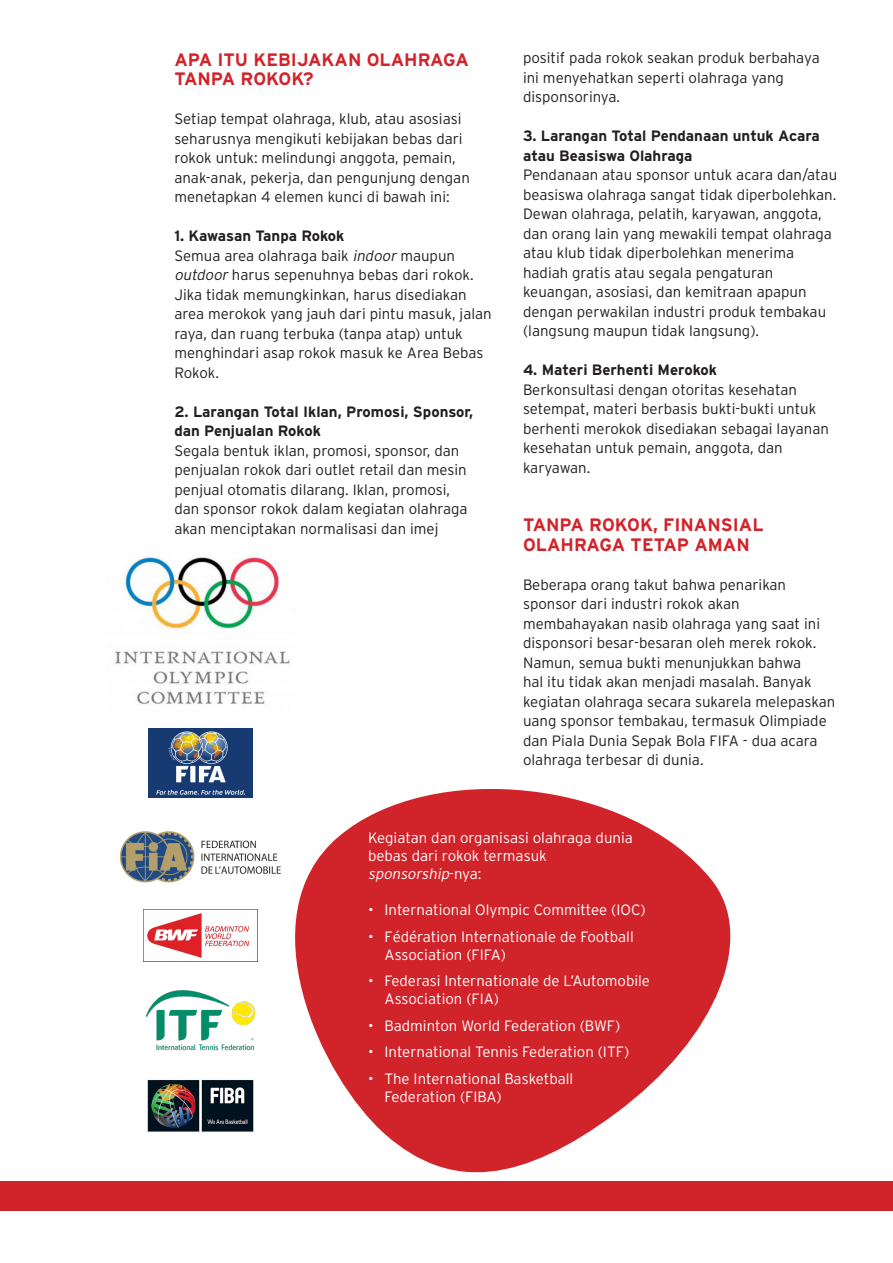
<style>
.page{position:relative;width:893px;height:1263px;background:#fff}
.page>*{position:absolute;margin:0;border:0;box-sizing:border-box;transform-origin:0 0}
.t1{font:700 18px/19.5px "Interstate";color:#d1232a}
.t2{font:300 15px/19.5px "Interstate";color:#231f20}
.t3{font:300 15px/18px "Interstate";color:#fff}
.t4{font:700 15px/19.5px "Interstate";color:#231f20}
.t5{font:italic 300 15px "Interstate";color:#fff}
.s1{font-style:italic}
.s2{font-style:normal}
</style>
<div class="page">
<div style="left:0;top:1181px;width:893px;height:29px;background:#d1232a"></div>
<svg style="left:246px;top:758px;width:485px;height:415px;fill:#d1232a"></svg>
<img style="left:115px;top:555px;width:175px;height:149px">
<img style="left:149px;top:729px;width:103px;height:69px">
<img style="left:119px;top:828px;width:165px;height:57px">
<img style="left:143px;top:910px;width:115px;height:52px">
<img style="left:146px;top:989px;width:110px;height:62px">
<img style="left:147px;top:1078px;width:108px;height:56px">
<p class="t1" style="left:174px;top:49px;width:296px">APA ITU KEBIJAKAN OLAHRAGA<br>TANPA ROKOK?</p>
<p class="t2" style="left:174px;top:109px;width:297px">Setiap tempat olahraga, klub, atau asosiasi seharusnya mengikuti kebijakan bebas dari rokok untuk: melindungi anggota, pemain, anak-anak, pekerja, dan pengunjung dengan menetapkan 4 elemen kunci di bawah ini:</p>
<p class="t4" style="left:174px;top:226px;width:172px">1. Kawasan Tanpa Rokok</p>
<p class="t2" style="left:174px;top:245px;width:319px">Semua area olahraga baik <span class="s1">indoor</span> maupun <span class="s1">outdoor</span> harus sepenuhnya bebas dari rokok.<br>Jika tidak memungkinkan, harus disediakan area merokok yang jauh dari pintu masuk, jalan raya, dan ruang terbuka (tanpa atap) untuk menghindari asap rokok masuk ke Area Bebas Rokok.</p>
<p class="t4" style="left:174px;top:401px;width:300px">2. Larangan Total Iklan, Promosi, Sponsor, dan Penjualan Rokok</p>
<p class="t2" style="left:174px;top:440px;width:295px">Segala bentuk iklan, promosi, sponsor, dan penjualan rokok dari outlet retail dan mesin penjual otomatis dilarang. Iklan, promosi, dan sponsor rokok dalam kegiatan olahraga akan menciptakan normalisasi dan imej</p>
<p class="t2" style="left:523px;top:48px;width:298px">positif pada rokok seakan produk berbahaya ini menyehatkan seperti olahraga yang disponsorinya.</p>
<p class="t4" style="left:523px;top:126px;width:298px">3. Larangan Total Pendanaan untuk Acara atau Beasiswa Olahraga</p>
<p class="t2" style="left:523px;top:165px;width:316px">Pendanaan atau sponsor untuk acara dan/atau beasiswa olahraga sangat tidak diperbolehkan.<br>Dewan olahraga, pelatih, karyawan, anggota, dan orang lain yang mewakili tempat olahraga atau klub tidak diperbolehkan menerima hadiah gratis atau segala pengaturan keuangan, asosiasi, dan kemitraan apapun dengan perwakilan industri produk tembakau (langsung maupun tidak langsung).</p>
<p class="t4" style="left:523px;top:360px;width:196px">4. Materi Berhenti Merokok</p>
<p class="t2" style="left:523px;top:380px;width:307px">Berkonsultasi dengan otoritas kesehatan setempat, materi berbasis bukti-bukti untuk berhenti merokok disediakan sebagai layanan kesehatan untuk pemain, anggota, dan karyawan.</p>
<p class="t1" style="left:523px;top:515px;width:242px">TANPA ROKOK, FINANSIAL<br>OLAHRAGA TETAP AMAN</p>
<p class="t2" style="left:523px;top:575px;width:314px">Beberapa orang takut bahwa penarikan sponsor dari industri rokok akan membahayakan nasib olahraga yang saat ini disponsori besar-besaran oleh merek rokok.<br>Namun, semua bukti menunjukkan bahwa<br>hal itu tidak akan menjadi masalah. Banyak kegiatan olahraga secara sukarela melepaskan uang sponsor tembakau, termasuk Olimpiade dan Piala Dunia Sepak Bola FIFA - dua acara olahraga terbesar di dunia.</p>
<p class="t3" style="left:368px;top:829px;width:266px">Kegiatan dan organisasi olahraga dunia bebas dari rokok termasuk</p>
<p class="t5" style="left:368px;top:865px;width:115px">sponsorship<span class="s2">- n y a :</span></p>
<p class="t3" style="left:368px;top:901px;width:279px">• International Olympic Committee (IOC)</p>
<p class="t3" style="left:384px;top:927px;width:251px;text-indent:-16px">• Fédération Internationale de Football<br>Association (FIFA)</p>
<p class="t3" style="left:384px;top:972px;width:267px;text-indent:-16px">• Federasi Internationale de L’Automobile<br>Association (FIA)</p>
<p class="t3" style="left:368px;top:1016px;width:254px">• Badminton World Federation (BWF)</p>
<p class="t3" style="left:368px;top:1043px;width:263px">• International Tennis Federation (ITF)</p>
<p class="t3" style="left:368px;top:1069px;width:207px">• The International Basketball</p>
<p class="t3" style="left:384px;top:1087px;width:119px">Federation (FIBA)</p>
</div>
